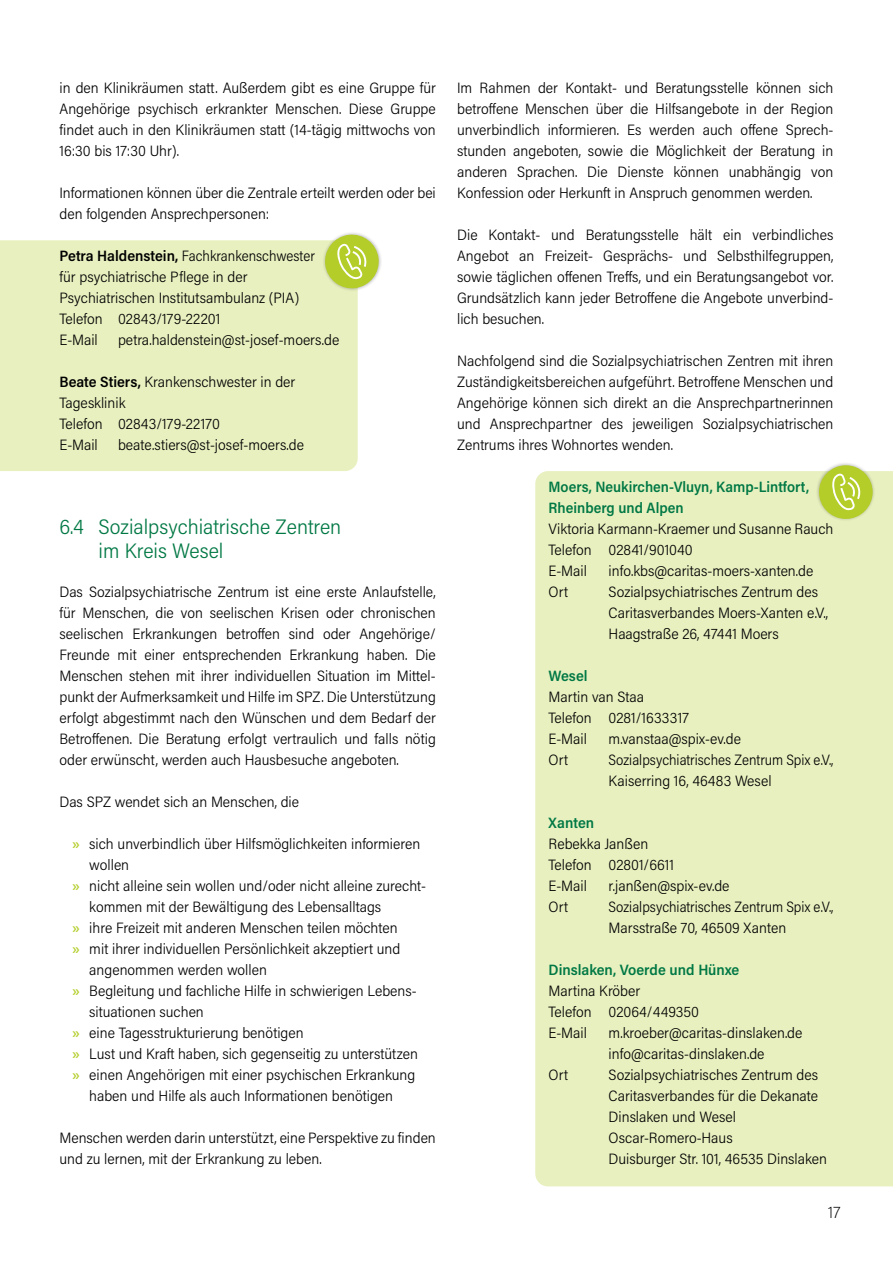
<style>
.page{position:relative;width:893px;height:1263px;background:#fff}
.page>*{position:absolute;margin:0;border:0;box-sizing:border-box;transform-origin:0 0}
.t1{font:300 21px/24px "Acumin Pro Semi Cond";color:#007844}
.t2{font:200 16.5px "Acumin Pro Semi Cond";color:#000}
.Grundtext{font:300 15px/21px "Acumin Pro Semi Cond";color:#000}
.Kontakt_rechte_Spalte{font:300 15px "Acumin Pro Semi Cond";color:#000}
.Kontakt{font:300 15px "Acumin Pro Semi Cond";color:#000}
.Kontakt_rechte_Spalte-2{font:600 15px/21px "Acumin Pro Semi Cond";color:#007844}
.Kontakt_rechte_Spalte-3{font:300 15px "Acumin Pro Semi Cond";color:#000;scale:.95 1}
.Kontakt-2{font:300 15px "Acumin Pro Semi Cond";color:#000;scale:.95 1}
.s1{font-weight:600}
.s2{font-weight:600;color:#b4cd29}
</style>
<div class="page">
<div style="left:535px;top:471px;width:358px;height:715px;background:#e8f0bf"></div>
<div style="left:0;top:240px;width:358px;height:231px;background:#e8f0bf"></div>
<div style="left:322px;top:232px;width:60px;height:60px;background:#000;opacity:.3"></div>
<svg style="left:323px;top:233px;width:57px;height:57px"></svg>
<svg style="left:812px;top:463px;width:67px;height:63px"></svg>
<p class="Grundtext" style="left:60px;top:77px;width:378px;text-align:justify">in den Klinikräumen statt. Außerdem gibt es eine Gruppe für Angehörige psychisch erkrankter Menschen. Diese Gruppe findet auch in den Klinikräumen statt (14-tägig mittwochs von 16:30 bis 17:30 Uhr).</p>
<p class="Grundtext" style="left:60px;top:182px;width:378px">Informationen können über die Zentrale erteilt werden oder bei den folgenden Ansprechpersonen:</p>
<p class="Kontakt-2" style="left:60px;top:245px;width:270px"><span class="s1">Petra Haldenstein,</span> Fachkrankenschwester</p>
<p class="Kontakt" style="left:60px;top:266px;width:190px">für psychiatrische Pflege in der</p>
<p class="Kontakt" style="left:60px;top:287px;width:241px">Psychiatrischen Institutsambulanz (PIA)</p>
<p class="Kontakt" style="left:60px;top:308px;width:162px">Telefon 02843/179-22201</p>
<p class="Kontakt" style="left:60px;top:329px;width:40px">E-Mail</p>
<p class="Kontakt" style="left:118px;top:329px;width:223px">petra.haldenstein@st-josef-moers.de</p>
<p class="Kontakt" style="left:60px;top:371px;width:237px"><span class="s1">Beate Stiers,</span> Krankenschwester in der</p>
<p class="Kontakt" style="left:60px;top:392px;width:67px">Tagesklinik</p>
<p class="Kontakt" style="left:60px;top:413px;width:162px">Telefon 02843/179-22170</p>
<p class="Kontakt" style="left:60px;top:434px;width:40px">E-Mail</p>
<p class="Kontakt" style="left:118px;top:434px;width:188px">beate.stiers@st-josef-moers.de</p>
<p class="t1" style="left:99px;top:514px;width:244px;text-indent:-39px">6.4 Sozialpsychiatrische Zentren im Kreis Wesel</p>
<p class="Grundtext" style="left:60px;top:581px;width:378px;text-align:justify">Das Sozialpsychiatrische Zentrum ist eine erste Anlaufstelle, für Menschen, die von seelischen Krisen oder chronischen seelischen Erkrankungen betroffen sind oder Angehörige/ Freunde mit einer entsprechenden Erkrankung haben. Die Menschen stehen mit ihrer individuellen Situation im Mittel&shy;punkt der Aufmerksamkeit und Hilfe im SPZ. Die Unterstützung erfolgt abgestimmt nach den Wünschen und dem Bedarf der Betroffenen. Die Beratung erfolgt vertraulich und falls nötig oder erwünscht, werden auch Hausbesuche angeboten.</p>
<p class="Grundtext" style="left:60px;top:791px;width:241px">Das SPZ wendet sich an Menschen, die</p>
<p class="Grundtext" style="left:89px;top:833px;width:333px;text-indent:-17px"><span class="s2">»</span> sich unverbindlich über Hilfsmöglichkeiten informieren wollen</p>
<p class="Grundtext" style="left:89px;top:875px;width:338px;text-indent:-17px"><span class="s2">»</span> nicht alleine sein wollen und/oder nicht alleine zurecht&shy;kommen mit der Bewältigung des Lebensalltags</p>
<p class="Grundtext" style="left:72px;top:917px;width:327px"><span class="s2">»</span> ihre Freizeit mit anderen Menschen teilen möchten</p>
<p class="Grundtext" style="left:89px;top:938px;width:313px;text-indent:-17px"><span class="s2">»</span> mit ihrer individuellen Persönlichkeit akzeptiert und angenommen werden wollen</p>
<p class="Grundtext" style="left:89px;top:980px;width:329px;text-indent:-17px"><span class="s2">»</span> Begleitung und fachliche Hilfe in schwierigen Lebens&shy;situationen suchen</p>
<p class="Grundtext" style="left:72px;top:1022px;width:233px"><span class="s2">»</span> eine Tagesstrukturierung benötigen</p>
<p class="Grundtext" style="left:72px;top:1043px;width:347px"><span class="s2">»</span> Lust und Kraft haben, sich gegenseitig zu unterstützen</p>
<p class="Grundtext" style="left:72px;top:1064px;width:344px;text-align:center"><span class="s2">»</span> einen Angehörigen mit einer psychischen Erkrankung haben und Hilfe als auch Informationen benötigen</p>
<p class="Grundtext" style="left:60px;top:1127px;width:378px">Menschen werden darin unterstützt, eine Perspektive zu finden und zu lernen, mit der Erkrankung zu leben.</p>
<p class="Grundtext" style="left:457px;top:77px;width:378px;text-align:justify">Im Rahmen der Kontakt- und Beratungsstelle können sich betroffene Menschen über die Hilfsangebote in der Region unverbindlich informieren. Es werden auch offene Sprech&shy;stunden angeboten, sowie die Möglichkeit der Beratung in anderen Sprachen. Die Dienste können unabhängig von Konfession oder Herkunft in Anspruch genommen werden.</p>
<p class="Grundtext" style="left:457px;top:224px;width:378px;text-align:justify">Die Kontakt- und Beratungsstelle hält ein verbindliches Angebot an Freizeit- Gesprächs- und Selbsthilfegruppen, sowie täglichen offenen Treffs, und ein Beratungsangebot vor.<br>Grundsätzlich kann jeder Betroffene die Angebote unverbind&shy;lich besuchen.</p>
<p class="Grundtext" style="left:457px;top:350px;width:378px;text-align:justify">Nachfolgend sind die Sozialpsychiatrischen Zentren mit ihren Zuständigkeitsbereichen aufgeführt. Betroffene Menschen und Angehörige können sich direkt an die Ansprechpartnerinnen und Ansprechpartner des jeweiligen Sozialpsychiatrischen Zentrums ihres Wohnortes wenden.</p>
<p class="Kontakt_rechte_Spalte-2" style="left:549px;top:476px;width:262px">Moers, Neukirchen-Vluyn, Kamp-Lintfort,<br>Rheinberg und Alpen</p>
<p class="Kontakt_rechte_Spalte" style="left:549px;top:518px;width:286px">Viktoria Karmann-Kraemer und Susanne Rauch</p>
<p class="Kontakt_rechte_Spalte" style="left:549px;top:539px;width:146px">Telefon 02841/901040</p>
<p class="Kontakt_rechte_Spalte" style="left:549px;top:560px;width:40px">E-Mail</p>
<p class="Kontakt_rechte_Spalte" style="left:609px;top:560px;width:206px">info.kbs@caritas-moers-xanten.de</p>
<p class="Kontakt_rechte_Spalte" style="left:549px;top:581px;width:21px">Ort</p>
<p class="Kontakt_rechte_Spalte" style="left:609px;top:581px;width:211px">Sozialpsychiatrisches Zentrum des</p>
<p class="Kontakt_rechte_Spalte" style="left:609px;top:602px;width:221px">Caritasverbandes Moers-Xanten e.V.,</p>
<p class="Kontakt_rechte_Spalte" style="left:609px;top:623px;width:172px">Haagstraße 26, 47441 Moers</p>
<p class="Kontakt_rechte_Spalte-2" style="left:549px;top:665px;width:40px">Wesel</p>
<p class="Kontakt_rechte_Spalte" style="left:549px;top:686px;width:97px">Martin van Staa</p>
<p class="Kontakt_rechte_Spalte" style="left:549px;top:707px;width:142px">Telefon 0281/1633317</p>
<p class="Kontakt_rechte_Spalte" style="left:549px;top:728px;width:40px">E-Mail</p>
<p class="Kontakt_rechte_Spalte" style="left:609px;top:728px;width:134px">m.vanstaa@spix-ev.de</p>
<p class="Kontakt_rechte_Spalte" style="left:549px;top:749px;width:21px">Ort</p>
<p class="Kontakt_rechte_Spalte-3" style="left:609px;top:749px;width:238px">Sozialpsychiatrisches Zentrum Spix e.V.,</p>
<p class="Kontakt_rechte_Spalte" style="left:609px;top:770px;width:164px">Kaiserring 16, 46483 Wesel</p>
<p class="Kontakt_rechte_Spalte-2" style="left:549px;top:812px;width:47px">Xanten</p>
<p class="Kontakt_rechte_Spalte" style="left:549px;top:833px;width:101px">Rebekka Janßen</p>
<p class="Kontakt_rechte_Spalte" style="left:549px;top:854px;width:127px">Telefon 02801/6611</p>
<p class="Kontakt_rechte_Spalte" style="left:549px;top:875px;width:40px">E-Mail</p>
<p class="Kontakt_rechte_Spalte" style="left:609px;top:875px;width:122px">r.janßen@spix-ev.de</p>
<p class="Kontakt_rechte_Spalte" style="left:549px;top:896px;width:21px">Ort</p>
<p class="Kontakt_rechte_Spalte-3" style="left:609px;top:896px;width:238px">Sozialpsychiatrisches Zentrum Spix e.V.,</p>
<p class="Kontakt_rechte_Spalte" style="left:609px;top:917px;width:179px">Marsstraße 70, 46509 Xanten</p>
<p class="Kontakt_rechte_Spalte-2" style="left:549px;top:959px;width:192px">Dinslaken, Voerde und Hünxe</p>
<p class="Kontakt_rechte_Spalte" style="left:549px;top:980px;width:93px">Martina Kröber</p>
<p class="Kontakt_rechte_Spalte" style="left:549px;top:1001px;width:152px">Telefon 02064/449350</p>
<p class="Kontakt_rechte_Spalte" style="left:549px;top:1022px;width:40px">E-Mail</p>
<p class="Kontakt_rechte_Spalte" style="left:609px;top:1022px;width:195px">m.kroeber@caritas-dinslaken.de</p>
<p class="Kontakt_rechte_Spalte" style="left:609px;top:1043px;width:157px">info@caritas-dinslaken.de</p>
<p class="Kontakt_rechte_Spalte" style="left:549px;top:1064px;width:21px">Ort</p>
<p class="Kontakt_rechte_Spalte" style="left:609px;top:1064px;width:211px">Sozialpsychiatrisches Zentrum des</p>
<p class="Kontakt_rechte_Spalte" style="left:609px;top:1085px;width:211px">Caritasverbandes für die Dekanate</p>
<p class="Kontakt_rechte_Spalte" style="left:609px;top:1106px;width:129px">Dinslaken und Wesel</p>
<p class="Kontakt_rechte_Spalte" style="left:609px;top:1127px;width:126px">Oscar-Romero-Haus</p>
<p class="Kontakt_rechte_Spalte" style="left:609px;top:1148px;width:220px">Duisburger Str. 101, 46535 Dinslaken</p>
<p class="t2" style="left:828px;top:1201px;width:14px">17</p>
</div>
